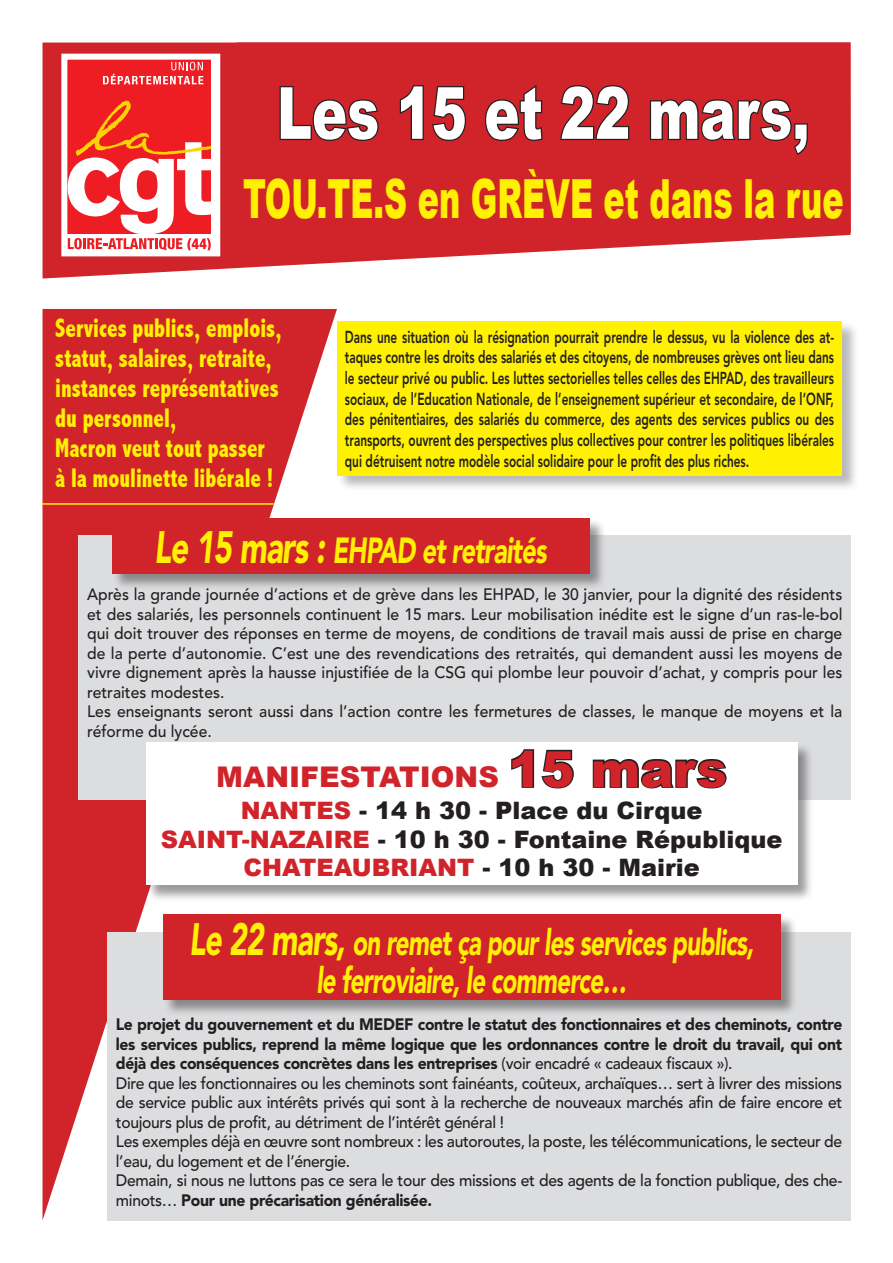
<style>
.page{position:relative;width:893px;height:1263px;background:#fff}
.page>*{position:absolute;margin:0;border:0;box-sizing:border-box;transform-origin:0 0}
.t1{font:900 72px "Arial";color:#fff;scale:.73 1}
.t2{font:900 54px "Arial";color:#fff101;scale:.59 1}
.t3{font:italic 900 36px/37.5px "Avenir LT Std";letter-spacing:-.03em;color:#fff101;text-align:center;scale:.67 1}
.t4{font:italic 900 36px "Avenir LT Std";letter-spacing:-.03em;color:#fff101;scale:.7 1}
.t5{font:900 28.5px "Arial";color:#d1232a}
.t6{font:800 condensed 27px "Abadi";color:#fff101;scale:.83 1}
.t7{font:900 24px "Arial";color:#231f20}
.t8{font:900 24px "Arial";color:#d1232a}
.t9{font:800 17.25px/20.7px "Avenir LT Std";color:#231f20;text-align:justify;scale:.68 1}
.t10{font:500 16.5px/19.5px "Avenir LT Std";letter-spacing:-.02em;color:#231f20;text-align:justify;scale:.95 1}
.t11{font:900 16.5px/19.5px "Avenir LT Std";letter-spacing:-.02em;color:#231f20;text-align:justify;scale:.95 1}
.t12{font:500 16.5px/19.5px "Avenir LT Std";color:#231f20;scale:.95 1}
.s1{font-size:45px}
.s2{font-size:49.5px}
.s3{color:#d1232a}
.s4{color:#231f20}
.s5{font-weight:500}
.s6{font-weight:900}
</style>
<div class="page">
<svg style="left:43px;top:43px;width:287px;height:236px;fill:#d1232a"></svg>
<svg style="left:237px;top:43px;width:614px;height:220px;background:#d43138"></svg>
<svg style="left:278px;top:85px;width:102px;height:57px;background:#aa2227"></svg>
<svg style="left:399px;top:83px;width:26px;height:58px;background:#a62127"></svg>
<svg style="left:431px;top:85px;width:36px;height:58px;background:#a22127"></svg>
<svg style="left:484px;top:83px;width:60px;height:60px;background:#a92127"></svg>
<svg style="left:559px;top:84px;width:71px;height:57px;background:#a42127"></svg>
<svg style="left:649px;top:98px;width:160px;height:59px;background:#aa2227"></svg>
<div style="left:68px;top:57px;width:143px;height:177px;background:#ee1d23"></div>
<svg style="left:103px;top:62px;width:100px;height:22px"></svg>
<svg style="left:68px;top:101px;width:143px;height:148px"></svg>
<div style="left:61px;top:54px;width:159px;height:202px;border:6px solid #fff"></div>
<svg style="left:43px;top:309px;width:294px;height:910px;fill:#d1232a"></svg>
<hr style="left:43px;top:503px;width:231px;height:2px;background:#fff101">
<div style="left:79px;top:534px;width:772px;height:265px;background:#dcdddf"></div>
<div style="left:112px;top:518px;width:494px;height:72px;background:#231f20;opacity:.45"></div>
<div style="left:112px;top:518px;width:477px;height:56px;background:#d1232a"></div>
<div style="left:107px;top:932px;width:744px;height:288px;background:#dcdddf"></div>
<div style="left:163px;top:914px;width:634px;height:102px;background:#231f20;opacity:.45"></div>
<div style="left:163px;top:914px;width:617px;height:85px;background:#d1232a"></div>
<div style="left:146px;top:742px;width:668px;height:160px;background:#231f20;opacity:.45"></div>
<div style="left:146px;top:742px;width:651px;height:143px;background:#fff"></div>
<svg style="left:511px;top:749px;width:63px;height:40px"></svg>
<svg style="left:592px;top:759px;width:135px;height:30px"></svg>
<div style="left:337px;top:321px;width:522px;height:171px;background:#231f20;opacity:.31"></div>
<div style="left:337px;top:321px;width:505px;height:154px;background:#fff101"></div>
<p class="t1" style="left:277px;top:61px;width:731px">Les 15 et 22 mars,</p>
<p class="t2" style="left:243px;top:159px;width:1019px">TOU.TE.S en GRÈVE et dans la rue</p>
<p class="t6" style="left:55px;top:312px;width:274px">Services publics, emplois,</p>
<p class="t6" style="left:55px;top:342px;width:262px">statut, salaires, retraite,</p>
<p class="t6" style="left:55px;top:372px;width:271px">instances représentatives</p>
<p class="t6" style="left:55px;top:402px;width:147px">du personnel,</p>
<p class="t6" style="left:55px;top:432px;width:254px">Macron veut tout passer</p>
<p class="t6" style="left:55px;top:462px;width:264px">à la moulinette libérale !</p>
<p class="t9" style="left:345px;top:326px;width:721px">Dans une situation où la résignation pourrait prendre le dessus, vu la violence des at&shy;taques contre les droits des salariés et des citoyens, de nombreuses grèves ont lieu dans le secteur privé ou public. Les luttes sectorielles telles celles des EHPAD, des travailleurs sociaux, de l’Education Nationale, de l’enseignement supérieur et secondaire, de l’ONF, des pénitentiaires, des salariés du commerce, des agents des services publics ou des transports, ouvrent des perspectives plus collectives pour contrer les politiques libérales qui détruisent notre modèle social solidaire pour le profit des plus riches.</p>
<p class="t4" style="left:154px;top:528px;width:562px"><span class="s1">Le 15 mars :</span> EHPAD et retraités</p>
<p class="t10" style="left:87px;top:585px;width:796px">Après la grande journée d’actions et de grève dans les EHPAD, le 30 janvier, pour la dignité des résidents et des salariés, les personnels continuent le 15 mars. Leur mobilisation inédite est le signe d’un ras-le-bol qui doit trouver des réponses en terme de moyens, de conditions de travail mais aussi de prise en charge de la perte d’autonomie. C’est une des revendications des retraités, qui demandent aussi les moyens de vivre dignement après la hausse injustifiée de la CSG qui plombe leur pouvoir d’achat, y compris pour les retraites modestes.</p>
<p class="t12" style="left:87px;top:702px;width:796px">Les enseignants seront aussi dans l’action contre les fermetures de classes, le manque de moyens et la réforme du lycée.</p>
<p class="t5" style="left:216px;top:756px;width:512px">MANIFESTATIONS <span class="s2">15 mars</span></p>
<p class="t7" style="left:241px;top:793px;width:463px"><span class="s3">NANTES</span> - 14 h 30 - Place du Cirque</p>
<p class="t7" style="left:161px;top:822px;width:623px"><span class="s3">SAINT-NAZAIRE</span> - 10 h 30 - Fontaine République</p>
<p class="t8" style="left:243px;top:850px;width:458px">CHATEAUBRIANT <span class="s4">- 10 h 30 - Mairie</span></p>
<p class="t3" style="left:189px;top:924px;width:844px"><span class="s1">Le 22 mars,</span> on remet ça pour les services publics, le ferroviaire, le commerce…</p>
<p class="t11" style="left:116px;top:1015px;width:766px">Le projet du gouvernement et du MEDEF contre le statut des fonctionnaires et des cheminots, contre les services publics, reprend la même logique que les ordonnances contre le droit du travail, qui ont déjà des conséquences concrètes dans les entreprises <span class="s5">(voir encadré « cadeaux fiscaux »).</span></p>
<p class="t10" style="left:116px;top:1074px;width:766px">Dire que les fonctionnaires ou les cheminots sont fainéants, coûteux, archaïques… sert à livrer des missions de service public aux intérêts privés qui sont à la recherche de nouveaux marchés afin de faire encore et toujours plus de profit, au détriment de l’intérêt général !</p>
<p class="t10" style="left:116px;top:1132px;width:766px">Les exemples déjà en œuvre sont nombreux : les autoroutes, la poste, les télécommunications, le secteur de l’eau, du logement et de l’énergie.</p>
<p class="t10" style="left:116px;top:1171px;width:766px">Demain, si nous ne luttons pas ce sera le tour des missions et des agents de la fonction publique, des che&shy;minots… <span class="s6">Pour une précarisation généralisée.</span></p>
</div>
